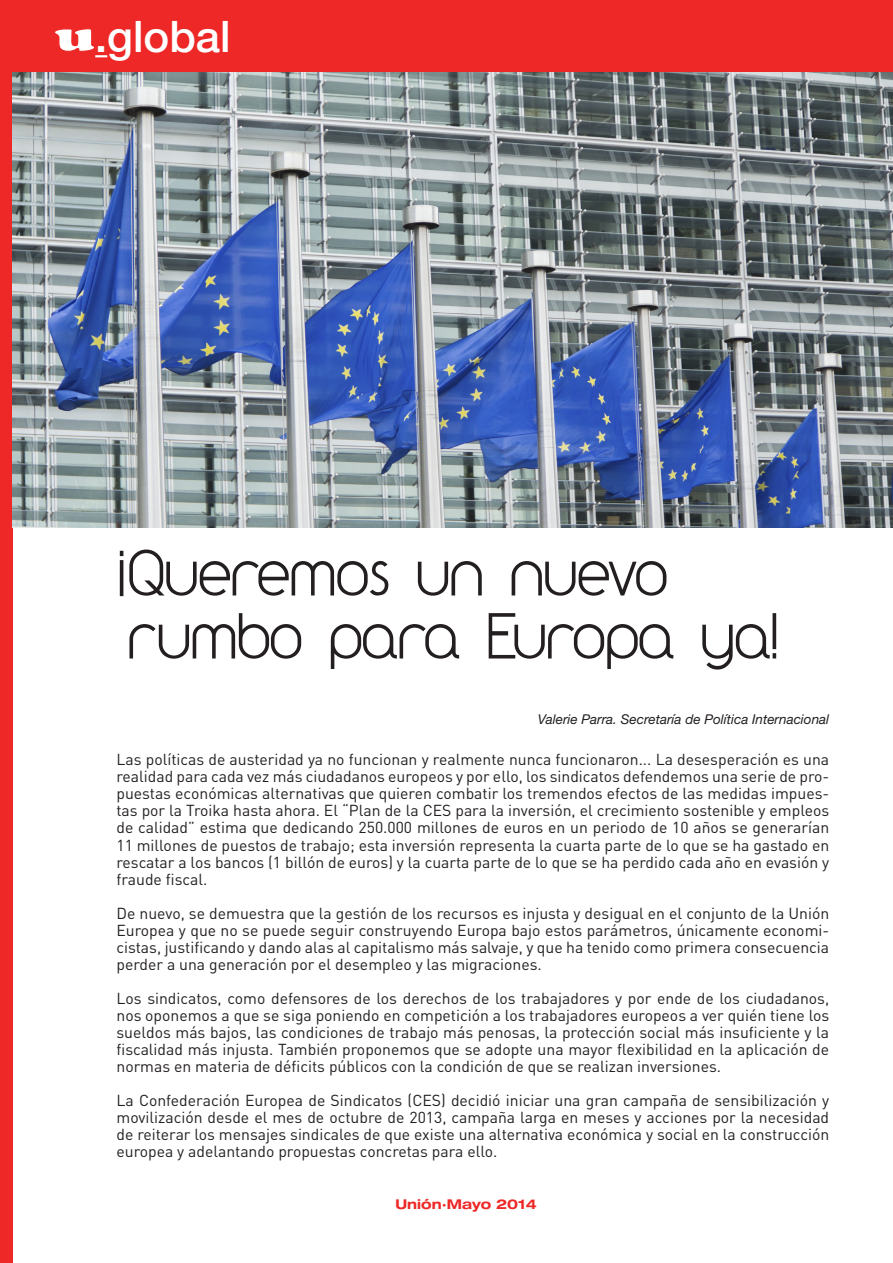
<style>
.page{position:relative;width:893px;height:1263px;background:#fff}
.page>*{position:absolute;margin:0;border:0;box-sizing:border-box;transform-origin:0 0}
.t1{font:54px/63px "Y2 K Neophyte";letter-spacing:-.01em;color:#231f20}
.t2{font:500 43.5px "Helvetica Neue LT Std";color:#fff}
._01_texto_general{font:15.75px/17px "DIN";color:#231f20;text-align:justify}
.t3{font:italic 13.5px "Helvetica Neue LT Std";color:#231f20}
.t4{font:700 expanded 13.5px "Helvetica Neue LT Std";color:#ed2827}
</style>
<div class="page">
<div style="left:0;top:0;width:893px;height:73px;background:#ed2827"></div>
<svg style="left:55px;top:29px;width:52px;height:28px"></svg>
<div style="left:0;top:66px;width:13px;height:1197px;background:#ed2827"></div>
<img style="left:13px;top:73px;width:880px;height:454px">
<p class="t2" style="left:95px;top:11px;width:137px">.global</p>
<p class="t1" style="left:128px;top:540px;width:652px">Queremos un nuevo rumbo para Europa ya!</p>
<p class="t1" style="left:126px;top:606px;width:10px;rotate:-180deg">!</p>
<p class="t3" style="left:538px;top:711px;width:293px">Valerie Parra. Secretaría de Política Internacional</p>
<p class="_01_texto_general" style="left:116px;top:751px;width:714px">Las políticas de austeridad ya no funcionan y realmente nunca funcionaron... La desesperación es una realidad para cada vez más ciudadanos europeos y por ello, los sindicatos defendemos una serie de pro&shy;puestas económicas alternativas que quieren combatir los tremendos efectos de las medidas impues&shy;tas por la Troika hasta ahora. El “Plan de la CES para la inversión, el crecimiento sostenible y empleos de calidad” estima que dedicando 250.000 millones de euros en un periodo de 10 años se generarían 11 millones de puestos de trabajo; esta inversión representa la cuarta parte de lo que se ha gastado en rescatar a los bancos (1 billón de euros) y la cuarta parte de lo que se ha perdido cada año en evasión y fraude fiscal.</p>
<p class="_01_texto_general" style="left:116px;top:904px;width:714px">De nuevo, se demuestra que la gestión de los recursos es injusta y desigual en el conjunto de la Unión Europea y que no se puede seguir construyendo Europa bajo estos parámetros, únicamente economi&shy;cistas, justificando y dando alas al capitalismo más salvaje, y que ha tenido como primera consecuencia perder a una generación por el desempleo y las migraciones.</p>
<p class="_01_texto_general" style="left:116px;top:989px;width:714px">Los sindicatos, como defensores de los derechos de los trabajadores y por ende de los ciudadanos, nos oponemos a que se siga poniendo en competición a los trabajadores europeos a ver quién tiene los sueldos más bajos, las condiciones de trabajo más penosas, la protección social más insuficiente y la fiscalidad más injusta. También proponemos que se adopte una mayor flexibilidad en la aplicación de normas en materia de déficits públicos con la condición de que se realizan inversiones.</p>
<p class="_01_texto_general" style="left:116px;top:1091px;width:714px">La Confederación Europea de Sindicatos (CES) decidió iniciar una gran campaña de sensibilización y movilización desde el mes de octubre de 2013, campaña larga en meses y acciones por la necesidad de reiterar los mensajes sindicales de que existe una alternativa económica y social en la construcción europea y adelantando propuestas concretas para ello.</p>
<p class="t4" style="left:395px;top:1195px;width:143px">Unión·Mayo 2014</p>
</div>
